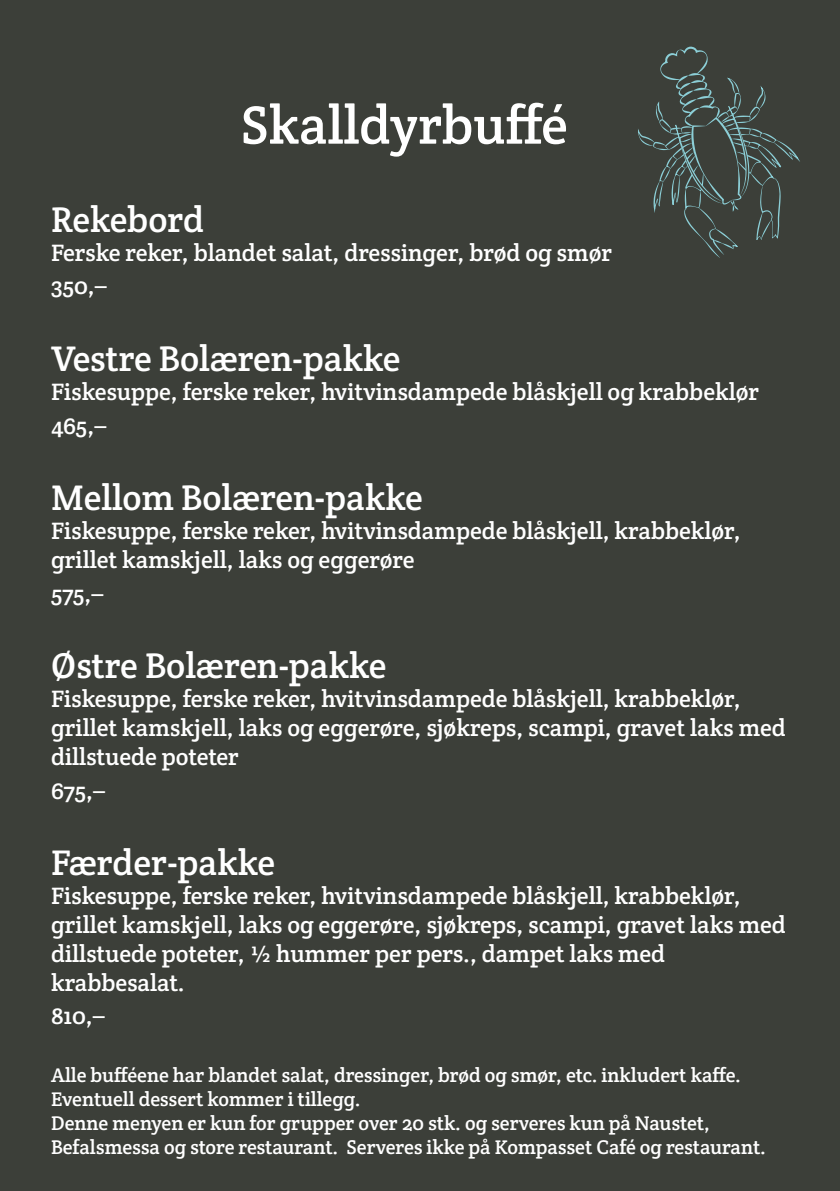
<style>
.page{position:relative;width:840px;height:1191px;background:#fff}
.page>*{position:absolute;margin:0;border:0;box-sizing:border-box;transform-origin:0 0}
.t1{font:54px "Crete Round";color:#fff}
.t2{font:36px "Crete Round";color:#fff}
.t3{font:24px/28.8px "Crete Round";color:#fff}
.t4{font:20px/24px "Crete Round";color:#fff}
</style>
<div class="page">
<div style="left:0;top:0;width:839px;height:1191px;background:#3c3f39"></div>
<svg style="left:638px;top:47px;width:161px;height:211px"></svg>
<p class="t1" style="left:240px;top:90px;width:328px">Skalldyrbuffé</p>
<p class="t2" style="left:51px;top:196px;width:155px">Rekebord</p>
<p class="t3" style="left:51px;top:238px;width:562px">Ferske reker, blandet salat, dressinger, brød og smør</p>
<p class="t3" style="left:51px;top:271px;width:57px">350,–</p>
<p class="t2" style="left:51px;top:335px;width:350px">Vestre Bolæren-pakke</p>
<p class="t3" style="left:51px;top:377px;width:709px">Fiskesuppe, ferske reker, hvitvinsdampede blåskjell og krabbeklør</p>
<p class="t3" style="left:51px;top:410px;width:57px">465,–</p>
<p class="t2" style="left:51px;top:475px;width:373px">Mellom Bolæren-pakke</p>
<p class="t3" style="left:51px;top:516px;width:691px">Fiskesuppe, ferske reker, hvitvinsdampede blåskjell, krabbeklør, grillet kamskjell, laks og eggerøre</p>
<p class="t3" style="left:51px;top:578px;width:54px">575,–</p>
<p class="t2" style="left:51px;top:643px;width:337px">Østre Bolæren-pakke</p>
<p class="t3" style="left:51px;top:684px;width:736px">Fiskesuppe, ferske reker, hvitvinsdampede blåskjell, krabbeklør, grillet kamskjell, laks og eggerøre, sjøkreps, scampi, gravet laks med dillstuede poteter</p>
<p class="t3" style="left:51px;top:775px;width:55px">675,–</p>
<p class="t2" style="left:51px;top:839px;width:225px">Færder-pakke</p>
<p class="t3" style="left:51px;top:881px;width:736px">Fiskesuppe, ferske reker, hvitvinsdampede blåskjell, krabbeklør, grillet kamskjell, laks og eggerøre, sjøkreps, scampi, gravet laks med dillstuede poteter, ½ hummer per pers., dampet laks med</p>
<p class="t3" style="left:51px;top:967px;width:135px">krabbesalat.</p>
<p class="t3" style="left:51px;top:1001px;width:55px">810,–</p>
<p class="t4" style="left:51px;top:1062px;width:691px">Alle bufféene har blandet salat, dressinger, brød og smør, etc. inkludert kaffe.<br>Eventuell dessert kommer i tillegg.</p>
<p class="t4" style="left:51px;top:1110px;width:660px">Denne menyen er kun for grupper over 20 stk. og serveres kun på Naustet,</p>
<p class="t4" style="left:51px;top:1134px;width:716px">Befalsmessa og store restaurant. Serveres ikke på Kompasset Café og restaurant.</p>
</div>
